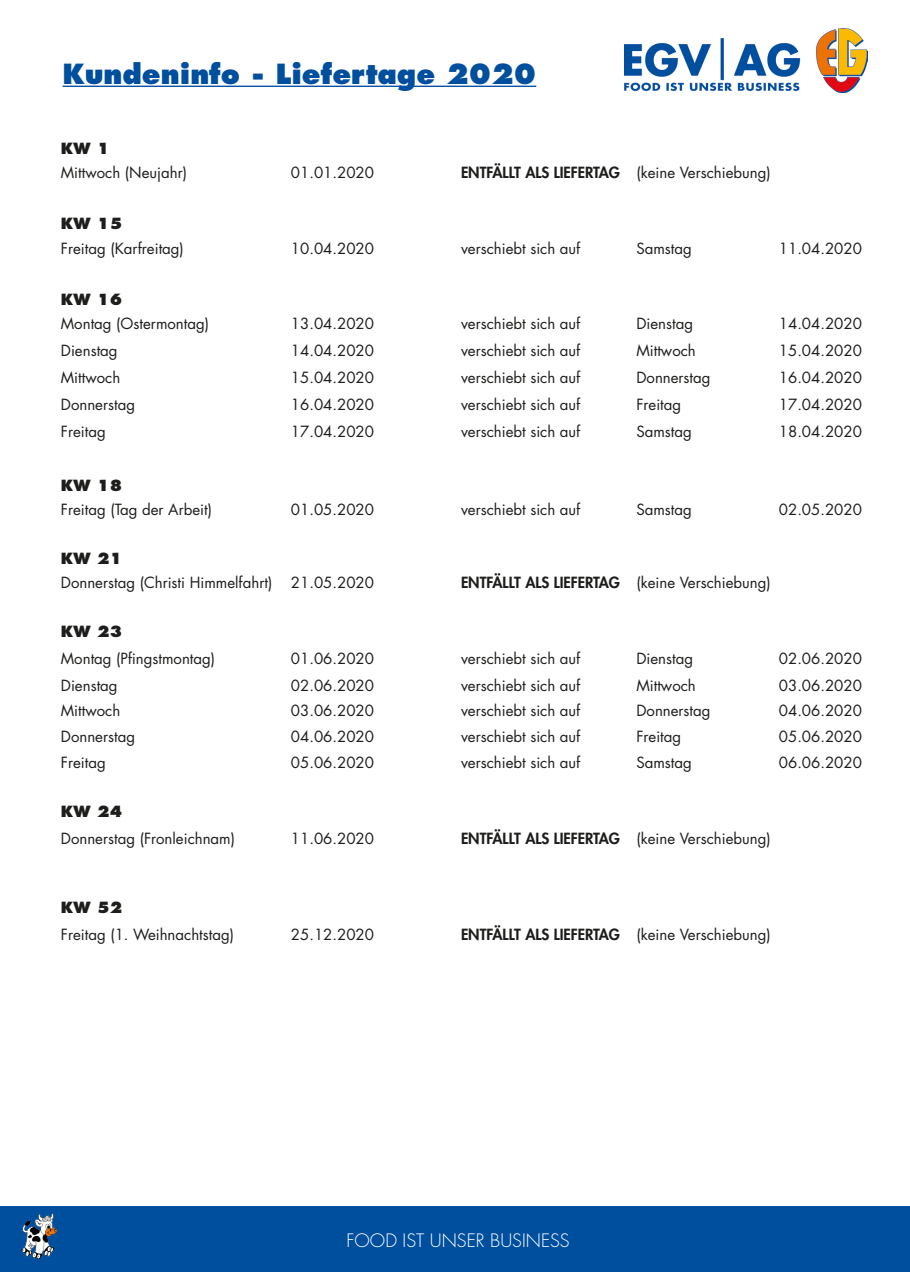
<style>
.page{position:relative;width:910px;height:1280px;background:#fff}
.page>*{position:absolute;margin:0;border:0;box-sizing:border-box;transform-origin:0 0}
.t1{font:800 27px "Futura Std";color:#004f9f}
.t2{font:300 18px "Futura Std";color:#fff}
.t3{font:15px "Futura Std";color:#1d1d1b}
.t4{font:800 15px "Futura Std";color:#1d1d1b}
.t5{font:800 15px "Futura Std";color:#1d1d1b}
</style>
<div class="page">
<img style="left:624px;top:29px;width:244px;height:64px">
<hr style="left:63px;top:86px;width:473px;height:1px;background:#004f9f">
<div style="left:0;top:1207px;width:910px;height:65px;background:#004f9f"></div>
<img style="left:21px;top:1213px;width:35px;height:45px">
<p class="t1" style="left:63px;top:56px;width:475px">Kundeninfo - Liefertage 2020</p>
<p class="t5" style="left:61px;top:139px;width:50px">KW 1</p>
<p class="t3" style="left:61px;top:163px;width:128px">Mittwoch (Neujahr)</p>
<p class="t3" style="left:291px;top:163px;width:85px">01.01.2020</p>
<p class="t4" style="left:461px;top:163px;width:161px">ENTFÄLLT ALS LIEFERTAG</p>
<p class="t3" style="left:636px;top:163px;width:136px">(keine Verschiebung)</p>
<p class="t5" style="left:61px;top:214px;width:63px">KW 15</p>
<p class="t3" style="left:61px;top:239px;width:125px">Freitag (Karfreitag)</p>
<p class="t3" style="left:291px;top:239px;width:85px">10.04.2020</p>
<p class="t3" style="left:461px;top:239px;width:121px">verschiebt sich auf</p>
<p class="t3" style="left:636px;top:239px;width:57px">Samstag</p>
<p class="t3" style="left:779px;top:239px;width:85px">11.04.2020</p>
<p class="t5" style="left:61px;top:290px;width:63px">KW 16</p>
<p class="t3" style="left:61px;top:314px;width:150px">Montag (Ostermontag)</p>
<p class="t3" style="left:291px;top:314px;width:85px">13.04.2020</p>
<p class="t3" style="left:461px;top:314px;width:121px">verschiebt sich auf</p>
<p class="t3" style="left:636px;top:314px;width:58px">Dienstag</p>
<p class="t3" style="left:779px;top:314px;width:85px">14.04.2020</p>
<p class="t3" style="left:61px;top:341px;width:58px">Dienstag</p>
<p class="t3" style="left:291px;top:341px;width:85px">14.04.2020</p>
<p class="t3" style="left:461px;top:341px;width:121px">verschiebt sich auf</p>
<p class="t3" style="left:636px;top:341px;width:61px">Mittwoch</p>
<p class="t3" style="left:779px;top:341px;width:85px">15.04.2020</p>
<p class="t3" style="left:61px;top:368px;width:61px">Mittwoch</p>
<p class="t3" style="left:291px;top:368px;width:85px">15.04.2020</p>
<p class="t3" style="left:461px;top:368px;width:121px">verschiebt sich auf</p>
<p class="t3" style="left:636px;top:368px;width:76px">Donnerstag</p>
<p class="t3" style="left:779px;top:368px;width:85px">16.04.2020</p>
<p class="t3" style="left:61px;top:395px;width:76px">Donnerstag</p>
<p class="t3" style="left:291px;top:395px;width:85px">16.04.2020</p>
<p class="t3" style="left:461px;top:395px;width:121px">verschiebt sich auf</p>
<p class="t3" style="left:636px;top:395px;width:46px">Freitag</p>
<p class="t3" style="left:779px;top:395px;width:85px">17.04.2020</p>
<p class="t3" style="left:61px;top:422px;width:46px">Freitag</p>
<p class="t3" style="left:291px;top:422px;width:85px">17.04.2020</p>
<p class="t3" style="left:461px;top:422px;width:121px">verschiebt sich auf</p>
<p class="t3" style="left:636px;top:422px;width:57px">Samstag</p>
<p class="t3" style="left:779px;top:422px;width:85px">18.04.2020</p>
<p class="t5" style="left:61px;top:475px;width:63px">KW 18</p>
<p class="t3" style="left:61px;top:500px;width:153px">Freitag (Tag der Arbeit)</p>
<p class="t3" style="left:291px;top:500px;width:85px">01.05.2020</p>
<p class="t3" style="left:461px;top:500px;width:121px">verschiebt sich auf</p>
<p class="t3" style="left:636px;top:500px;width:57px">Samstag</p>
<p class="t3" style="left:779px;top:500px;width:85px">02.05.2020</p>
<p class="t5" style="left:61px;top:548px;width:63px">KW 21</p>
<p class="t3" style="left:61px;top:573px;width:213px">Donnerstag (Christi Himmelfahrt)</p>
<p class="t3" style="left:291px;top:573px;width:85px">21.05.2020</p>
<p class="t4" style="left:461px;top:573px;width:161px">ENTFÄLLT ALS LIEFERTAG</p>
<p class="t3" style="left:636px;top:573px;width:136px">(keine Verschiebung)</p>
<p class="t5" style="left:61px;top:622px;width:63px">KW 23</p>
<p class="t3" style="left:61px;top:649px;width:156px">Montag (Pfingstmontag)</p>
<p class="t3" style="left:291px;top:649px;width:85px">01.06.2020</p>
<p class="t3" style="left:461px;top:649px;width:121px">verschiebt sich auf</p>
<p class="t3" style="left:636px;top:649px;width:58px">Dienstag</p>
<p class="t3" style="left:779px;top:649px;width:85px">02.06.2020</p>
<p class="t3" style="left:61px;top:676px;width:58px">Dienstag</p>
<p class="t3" style="left:291px;top:676px;width:85px">02.06.2020</p>
<p class="t3" style="left:461px;top:676px;width:121px">verschiebt sich auf</p>
<p class="t3" style="left:636px;top:676px;width:61px">Mittwoch</p>
<p class="t3" style="left:779px;top:676px;width:85px">03.06.2020</p>
<p class="t3" style="left:61px;top:701px;width:61px">Mittwoch</p>
<p class="t3" style="left:291px;top:701px;width:85px">03.06.2020</p>
<p class="t3" style="left:461px;top:701px;width:121px">verschiebt sich auf</p>
<p class="t3" style="left:636px;top:701px;width:76px">Donnerstag</p>
<p class="t3" style="left:779px;top:701px;width:85px">04.06.2020</p>
<p class="t3" style="left:61px;top:727px;width:76px">Donnerstag</p>
<p class="t3" style="left:291px;top:727px;width:85px">04.06.2020</p>
<p class="t3" style="left:461px;top:727px;width:121px">verschiebt sich auf</p>
<p class="t3" style="left:636px;top:727px;width:46px">Freitag</p>
<p class="t3" style="left:779px;top:727px;width:85px">05.06.2020</p>
<p class="t3" style="left:61px;top:753px;width:46px">Freitag</p>
<p class="t3" style="left:291px;top:753px;width:85px">05.06.2020</p>
<p class="t3" style="left:461px;top:753px;width:121px">verschiebt sich auf</p>
<p class="t3" style="left:636px;top:753px;width:57px">Samstag</p>
<p class="t3" style="left:779px;top:753px;width:85px">06.06.2020</p>
<p class="t5" style="left:61px;top:802px;width:63px">KW 24</p>
<p class="t3" style="left:61px;top:829px;width:176px">Donnerstag (Fronleichnam)</p>
<p class="t3" style="left:291px;top:829px;width:85px">11.06.2020</p>
<p class="t4" style="left:461px;top:829px;width:161px">ENTFÄLLT ALS LIEFERTAG</p>
<p class="t3" style="left:636px;top:829px;width:136px">(keine Verschiebung)</p>
<p class="t5" style="left:61px;top:898px;width:63px">KW 52</p>
<p class="t3" style="left:61px;top:925px;width:175px">Freitag (1. Weihnachtstag)</p>
<p class="t3" style="left:291px;top:925px;width:85px">25.12.2020</p>
<p class="t4" style="left:461px;top:925px;width:161px">ENTFÄLLT ALS LIEFERTAG</p>
<p class="t3" style="left:636px;top:925px;width:136px">(keine Verschiebung)</p>
<p class="t2" style="left:347px;top:1229px;width:225px">FOOD IST UNSER BUSINESS</p>
</div>
